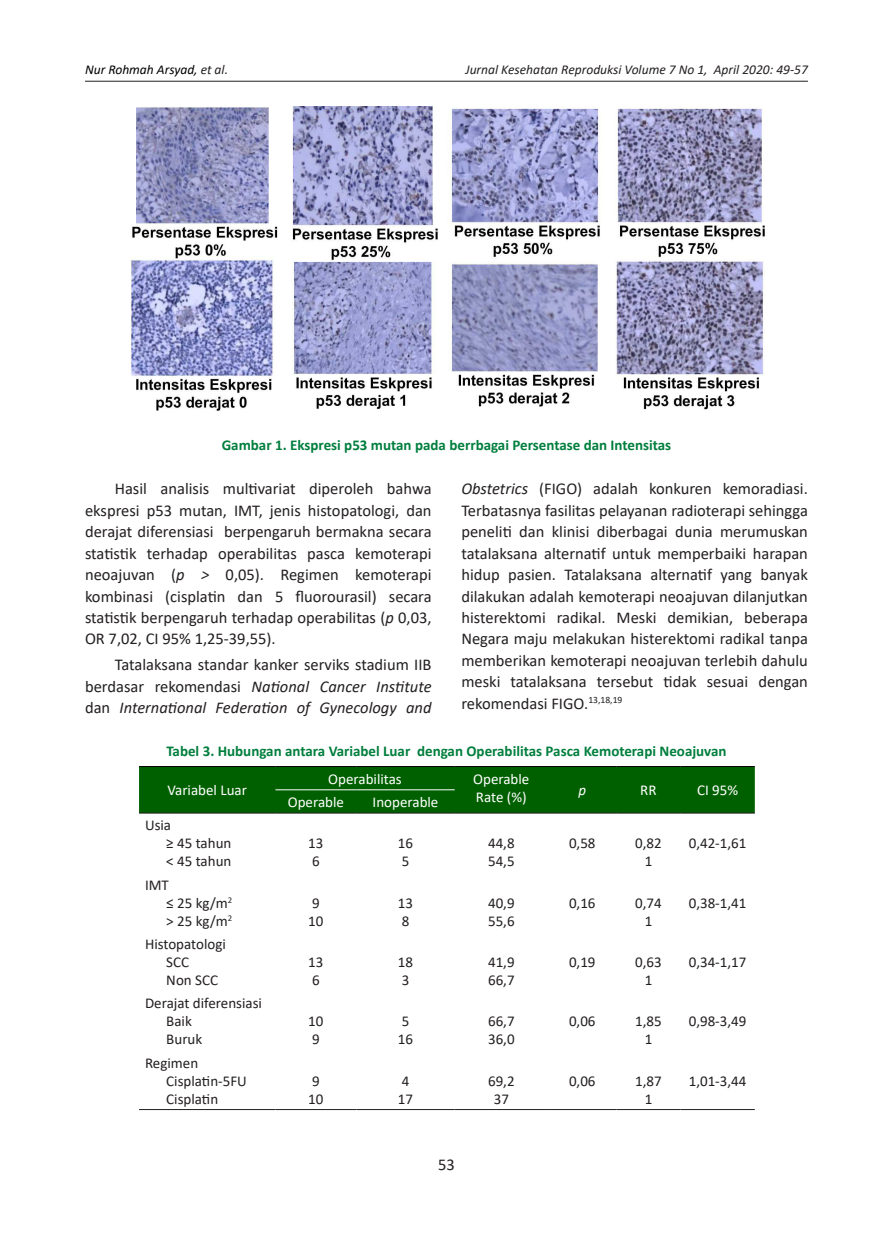
<style>
.page{position:relative;width:893px;height:1234px;background:#fff}
.page>*{position:absolute;margin:0;border:0;box-sizing:border-box;transform-origin:0 0}
.Body-2{font:16.5px/21.5px "Calibri";color:#231f20;text-align:justify}
.Tabel_isi{font:15px "Calibri";color:#231f20}
.Tabel_judul{font:700 15px "Calibri";color:#007e3d}
.Tabel_isi-2{font:15px "Calibri";color:#fff}
.Tabel_isi-3{font:italic 15px "Calibri";color:#fff}
.t1{font:italic 13.5px "Calibri";color:#231f20}
.t2{font:italic 13.5px "Calibri";color:#000}
.s1{color:#231f20}
.s2{font-style:italic}
</style>
<div class="page">
<hr style="left:85px;top:81px;width:723px;height:1px;background:#231f20">
<img style="left:130px;top:106px;width:634px;height:304px">
<div style="left:139px;top:767px;width:616px;height:45px;background:#006000"></div>
<hr style="left:139px;top:766px;width:136px;height:1px;background:#000">
<hr style="left:275px;top:766px;width:81px;height:1px;background:#000">
<hr style="left:356px;top:766px;width:99px;height:1px;background:#000">
<hr style="left:455px;top:766px;width:93px;height:1px;background:#000">
<hr style="left:548px;top:766px;width:69px;height:1px;background:#000">
<hr style="left:617px;top:766px;width:63px;height:1px;background:#000">
<hr style="left:680px;top:766px;width:75px;height:1px;background:#000">
<hr style="left:139px;top:812px;width:136px;height:1px;background:#231f20">
<hr style="left:275px;top:812px;width:81px;height:1px;background:#231f20">
<hr style="left:356px;top:812px;width:99px;height:1px;background:#231f20">
<hr style="left:455px;top:812px;width:93px;height:1px;background:#231f20">
<hr style="left:548px;top:812px;width:69px;height:1px;background:#231f20">
<hr style="left:617px;top:812px;width:63px;height:1px;background:#231f20">
<hr style="left:680px;top:812px;width:75px;height:1px;background:#231f20">
<hr style="left:139px;top:1108px;width:136px;height:1px;background:#231f20">
<hr style="left:275px;top:1108px;width:81px;height:1px;background:#231f20">
<hr style="left:356px;top:1108px;width:99px;height:1px;background:#231f20">
<hr style="left:455px;top:1108px;width:93px;height:1px;background:#231f20">
<hr style="left:548px;top:1108px;width:69px;height:1px;background:#231f20">
<hr style="left:617px;top:1108px;width:63px;height:1px;background:#231f20">
<hr style="left:680px;top:1108px;width:75px;height:1px;background:#231f20">
<hr style="left:275px;top:789px;width:81px;height:1px;background:#fff">
<hr style="left:356px;top:789px;width:99px;height:1px;background:#fff">
<p class="t2" style="left:85px;top:60px;width:145px">Nur Rohmah Arsyad, <span class="s1">et al.</span></p>
<p class="t1" style="left:465px;top:60px;width:344px">Jurnal Kesehatan Reproduksi Volume 7 No 1, April 2020: 49-57</p>
<p class="Tabel_judul" style="left:222px;top:434px;width:451px">Gambar 1. Ekspresi p53 mutan pada berrbagai Persentase dan Intensitas</p>
<p class="Body-2" style="left:85px;top:477px;width:348px;text-indent:30px">Hasil analisis multivariat diperoleh bahwa ekspresi p53 mutan, IMT, jenis histopatologi, dan derajat diferensiasi berpengaruh bermakna secara statistik terhadap operabilitas pasca kemoterapi neoajuvan (<span class="s2">p &gt;</span> 0,05). Regimen kemoterapi kombinasi (cisplatin dan 5 fluorourasil) secara statistik berpengaruh terhadap operabilitas (<span class="s2">p</span> 0,03, OR 7,02, CI 95% 1,25-39,55).</p>
<p class="Body-2" style="left:85px;top:653px;width:348px;text-indent:30px">Tatalaksana standar kanker serviks stadium IIB berdasar rekomendasi <span class="s2">National Cancer Institute </span>dan <span class="s2">International Federation of Gynecology and</span></p>
<p class="Body-2" style="left:461px;top:477px;width:348px"><span class="s2">Obstetrics</span> (FIGO) adalah konkuren kemoradiasi.<br>Terbatasnya fasilitas pelayanan radioterapi sehingga peneliti dan klinisi diberbagai dunia merumuskan tatalaksana alternatif untuk memperbaiki harapan hidup pasien. Tatalaksana alternatif yang banyak dilakukan adalah kemoterapi neoajuvan dilanjutkan histerektomi radikal. Meski demikian, beberapa Negara maju melakukan histerektomi radikal tanpa memberikan kemoterapi neoajuvan terlebih dahulu meski tatalaksana tersebut tidak sesuai dengan rekomendasi FIGO.<sup>13,18,19</sup></p>
<p class="Tabel_judul" style="left:166px;top:740px;width:562px">Tabel 3. Hubungan antara Variabel Luar dengan Operabilitas Pasca Kemoterapi Neoajuvan</p>
<p class="Tabel_isi-2" style="left:167px;top:779px;width:81px">Variabel Luar</p>
<p class="Tabel_isi-2" style="left:328px;top:768px;width:75px">Operabilitas</p>
<p class="Tabel_isi-2" style="left:473px;top:768px;width:58px">Operable</p>
<p class="Tabel_isi-2" style="left:476px;top:786px;width:52px">Rate (%)</p>
<p class="Tabel_isi-3" style="left:578px;top:779px;width:9px">p</p>
<p class="Tabel_isi-2" style="left:640px;top:779px;width:18px">RR</p>
<p class="Tabel_isi-2" style="left:697px;top:779px;width:43px">CI 95%</p>
<p class="Tabel_isi-2" style="left:288px;top:791px;width:58px">Operable</p>
<p class="Tabel_isi-2" style="left:373px;top:791px;width:67px">Inoperable</p>
<p class="Tabel_isi" style="left:145px;top:814px;width:28px">Usia</p>
<p class="Tabel_isi" style="left:166px;top:832px;width:67px">≥ 45 tahun</p>
<p class="Tabel_isi" style="left:166px;top:850px;width:67px">&lt; 45 tahun</p>
<p class="Tabel_isi" style="left:145px;top:874px;width:25px">IMT</p>
<p class="Tabel_isi" style="left:166px;top:892px;width:68px">≤ 25 kg/m<sup>2</sup></p>
<p class="Tabel_isi" style="left:166px;top:910px;width:68px">&gt; 25 kg/m<sup>2</sup></p>
<p class="Tabel_isi" style="left:145px;top:933px;width:82px">Histopatologi</p>
<p class="Tabel_isi" style="left:166px;top:951px;width:24px">SCC</p>
<p class="Tabel_isi" style="left:166px;top:969px;width:53px">Non SCC</p>
<p class="Tabel_isi" style="left:145px;top:992px;width:119px">Derajat diferensiasi</p>
<p class="Tabel_isi" style="left:166px;top:1010px;width:27px">Baik</p>
<p class="Tabel_isi" style="left:166px;top:1028px;width:37px">Buruk</p>
<p class="Tabel_isi" style="left:145px;top:1051px;width:55px">Regimen</p>
<p class="Tabel_isi" style="left:166px;top:1069px;width:82px">Cisplatin-5FU</p>
<p class="Tabel_isi" style="left:166px;top:1087px;width:53px">Cisplatin</p>
<p class="Tabel_isi" style="left:308px;top:832px;width:17px">13</p>
<p class="Tabel_isi" style="left:312px;top:850px;width:9px">6</p>
<p class="Tabel_isi" style="left:312px;top:892px;width:9px">9</p>
<p class="Tabel_isi" style="left:308px;top:910px;width:17px">10</p>
<p class="Tabel_isi" style="left:308px;top:951px;width:17px">13</p>
<p class="Tabel_isi" style="left:312px;top:969px;width:9px">6</p>
<p class="Tabel_isi" style="left:308px;top:1010px;width:17px">10</p>
<p class="Tabel_isi" style="left:312px;top:1028px;width:9px">9</p>
<p class="Tabel_isi" style="left:312px;top:1069px;width:9px">9</p>
<p class="Tabel_isi" style="left:308px;top:1087px;width:17px">10</p>
<p class="Tabel_isi" style="left:398px;top:832px;width:17px">16</p>
<p class="Tabel_isi" style="left:402px;top:850px;width:9px">5</p>
<p class="Tabel_isi" style="left:488px;top:832px;width:28px">44,8</p>
<p class="Tabel_isi" style="left:488px;top:850px;width:28px">54,5</p>
<p class="Tabel_isi" style="left:569px;top:832px;width:28px">0,58</p>
<p class="Tabel_isi" style="left:635px;top:832px;width:28px">0,82</p>
<p class="Tabel_isi" style="left:645px;top:850px;width:9px">1</p>
<p class="Tabel_isi" style="left:689px;top:832px;width:59px">0,42-1,61</p>
<p class="Tabel_isi" style="left:398px;top:892px;width:17px">13</p>
<p class="Tabel_isi" style="left:402px;top:910px;width:9px">8</p>
<p class="Tabel_isi" style="left:488px;top:892px;width:28px">40,9</p>
<p class="Tabel_isi" style="left:488px;top:910px;width:28px">55,6</p>
<p class="Tabel_isi" style="left:569px;top:892px;width:28px">0,16</p>
<p class="Tabel_isi" style="left:635px;top:892px;width:28px">0,74</p>
<p class="Tabel_isi" style="left:645px;top:910px;width:9px">1</p>
<p class="Tabel_isi" style="left:689px;top:892px;width:59px">0,38-1,41</p>
<p class="Tabel_isi" style="left:398px;top:951px;width:17px">18</p>
<p class="Tabel_isi" style="left:402px;top:969px;width:9px">3</p>
<p class="Tabel_isi" style="left:488px;top:951px;width:28px">41,9</p>
<p class="Tabel_isi" style="left:488px;top:969px;width:28px">66,7</p>
<p class="Tabel_isi" style="left:569px;top:951px;width:28px">0,19</p>
<p class="Tabel_isi" style="left:635px;top:951px;width:28px">0,63</p>
<p class="Tabel_isi" style="left:645px;top:969px;width:9px">1</p>
<p class="Tabel_isi" style="left:689px;top:951px;width:59px">0,34-1,17</p>
<p class="Tabel_isi" style="left:402px;top:1010px;width:9px">5</p>
<p class="Tabel_isi" style="left:398px;top:1028px;width:17px">16</p>
<p class="Tabel_isi" style="left:488px;top:1010px;width:28px">66,7</p>
<p class="Tabel_isi" style="left:488px;top:1028px;width:28px">36,0</p>
<p class="Tabel_isi" style="left:569px;top:1010px;width:28px">0,06</p>
<p class="Tabel_isi" style="left:635px;top:1010px;width:28px">1,85</p>
<p class="Tabel_isi" style="left:645px;top:1028px;width:9px">1</p>
<p class="Tabel_isi" style="left:689px;top:1010px;width:59px">0,98-3,49</p>
<p class="Tabel_isi" style="left:402px;top:1069px;width:9px">4</p>
<p class="Tabel_isi" style="left:398px;top:1087px;width:17px">17</p>
<p class="Tabel_isi" style="left:488px;top:1069px;width:28px">69,2</p>
<p class="Tabel_isi" style="left:494px;top:1087px;width:17px">37</p>
<p class="Tabel_isi" style="left:569px;top:1069px;width:28px">0,06</p>
<p class="Tabel_isi" style="left:635px;top:1069px;width:28px">1,87</p>
<p class="Tabel_isi" style="left:645px;top:1087px;width:9px">1</p>
<p class="Tabel_isi" style="left:689px;top:1069px;width:59px">1,01-3,44</p>
<p class="Body-2" style="left:438px;top:1152px;width:18px">53</p>
</div>
